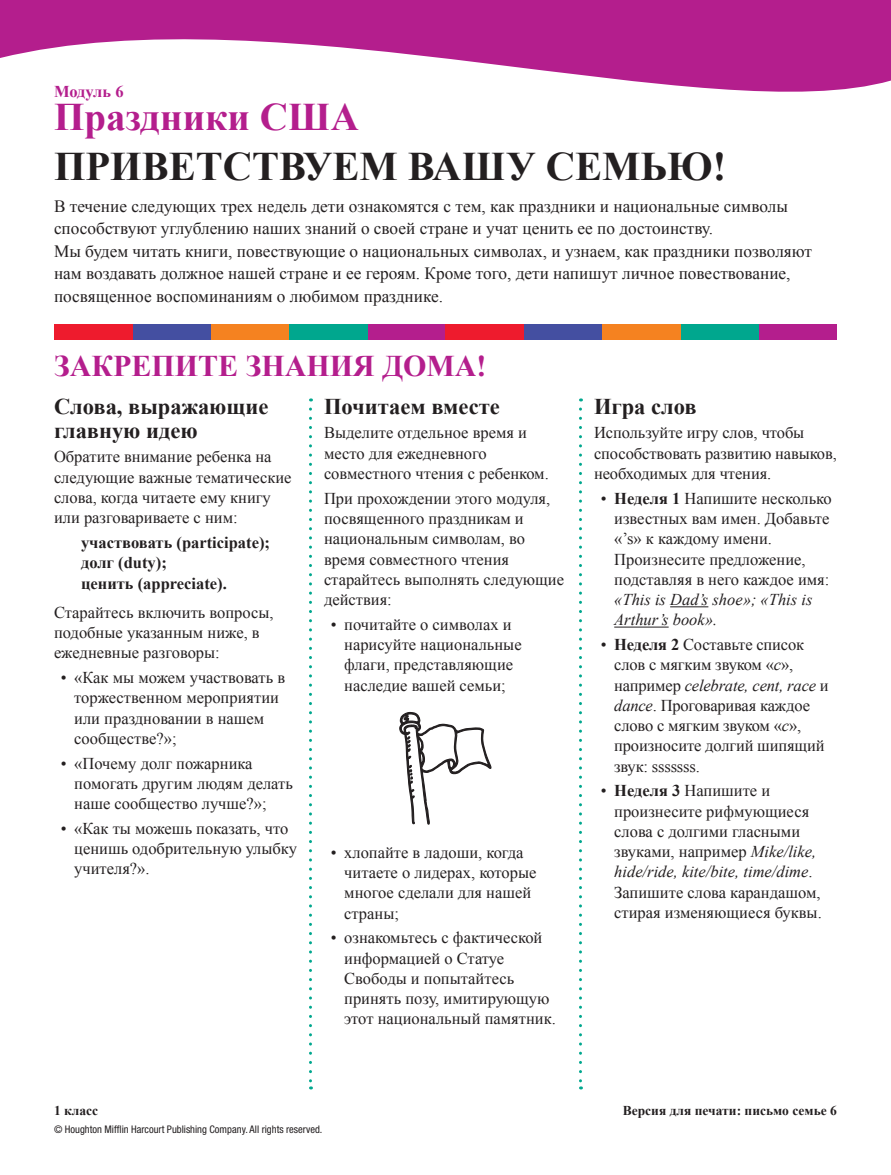
<style>
.page{position:relative;width:891px;height:1175px;background:#fff}
.page>*{position:absolute;margin:0;border:0;box-sizing:border-box;transform-origin:0 0}
.h3_hello_family{font:700 40.5px "Times New Roman";color:#231f20}
.t1{font:700 39px "Times New Roman";color:#b41e8d}
.h4_runin_m1{font:700 30px "Times New Roman";color:#b41e8d}
.t2{font:700 22.5px/24px "Times New Roman";color:#231f20}
.p_intro_text{font:17.25px/22.5px "Times New Roman";color:#231f20}
.p_body{font:16.5px/20.2px "Times New Roman";color:#231f20}
.p_body_indent_nospac{font:700 16.5px "Times New Roman";color:#231f20}
.p_body_indent_spacea{font:700 16.5px "Times New Roman";color:#231f20}
.t3{font:700 16.5px "Times New Roman";letter-spacing:-.015em;color:#b41e8d}
.t4{font:700 13.5px "Times New Roman";color:#231f20}
.t5{font:condensed 10.5px "Helvetica Neue LT Std";color:#231f20}
.s1{font-weight:700}
.s2{font-style:italic}
</style>
<div class="page">
<svg style="left:0;top:0;width:891px;height:92px;fill:#b41e8d"></svg>
<svg style="left:309px;top:409px;width:3px;height:680px"></svg>
<svg style="left:579px;top:409px;width:3px;height:680px"></svg>
<div style="left:759px;top:324px;width:78px;height:15px;background:#b41e8d"></div>
<div style="left:680px;top:324px;width:79px;height:15px;background:#00a78e"></div>
<div style="left:602px;top:324px;width:78px;height:15px;background:#f58220"></div>
<div style="left:367px;top:324px;width:79px;height:15px;background:#b41e8d"></div>
<div style="left:289px;top:324px;width:78px;height:15px;background:#00a78e"></div>
<div style="left:211px;top:324px;width:78px;height:15px;background:#f58220"></div>
<div style="left:132px;top:324px;width:79px;height:15px;background:#444fa1"></div>
<svg style="left:54px;top:324px;width:78px;height:15px"></svg>
<div style="left:524px;top:324px;width:78px;height:15px;background:#444fa1"></div>
<svg style="left:446px;top:324px;width:78px;height:15px"></svg>
<hr style="left:670px;top:606px;width:38px;height:1px;background:#231f20">
<hr style="left:614px;top:626px;width:55px;height:1px;background:#231f20">
<svg style="left:399px;top:711px;width:93px;height:114px"></svg>
<p class="t3" style="left:54px;top:80px;width:71px">Модуль 6</p>
<h2 class="t1" style="left:54px;top:90px;width:306px">Праздники США</h2>
<p class="h3_hello_family" style="left:54px;top:138px;width:674px">ПРИВЕТСТВУЕМ ВАШУ СЕМЬЮ!</p>
<p class="p_intro_text" style="left:54px;top:194px;width:736px">В течение следующих трех недель дети ознакомятся с тем, как праздники и национальные символы способствуют углублению наших знаний о своей стране и учат ценить ее по достоинству.</p>
<p class="p_intro_text" style="left:54px;top:239px;width:760px">Мы будем читать книги, повествующие о национальных символах, и узнаем, как праздники позволяют нам воздавать должное нашей стране и ее героям. Кроме того, дети напишут личное повествование, посвященное воспоминаниям о любимом празднике.</p>
<p class="h4_runin_m1" style="left:54px;top:345px;width:434px">ЗАКРЕПИТЕ ЗНАНИЯ ДОМА!</p>
<p class="t2" style="left:54px;top:393px;width:216px">Слова, выражающие главную идею</p>
<p class="p_body" style="left:54px;top:446px;width:239px">Обратите внимание ребенка на следующие важные тематические слова, когда читаете ему книгу или разговариваете с ним:</p>
<p class="p_body_indent_nospac" style="left:81px;top:531px;width:191px">участвовать (participate);</p>
<p class="p_body_indent_nospac" style="left:81px;top:551px;width:87px">долг (duty);</p>
<p class="p_body_indent_spacea" style="left:81px;top:571px;width:147px">ценить (appreciate).</p>
<p class="p_body" style="left:54px;top:602px;width:221px">Старайтесь включить вопросы, подобные указанным ниже, в ежедневные разговоры:</p>
<p class="p_body" style="left:74px;top:667px;width:212px;text-indent:-14px">• «Как мы можем участвовать в торжественном мероприятии или праздновании в нашем сообществе?»;</p>
<p class="p_body" style="left:74px;top:752px;width:220px;text-indent:-14px">• «Почему долг пожарника помогать другим людям делать наше сообщество лучше?»;</p>
<p class="p_body" style="left:74px;top:818px;width:224px;text-indent:-14px">• «Как ты можешь показать, что ценишь одобрительную улыбку учителя?».</p>
<p class="t2" style="left:324px;top:393px;width:177px">Почитаем вместе</p>
<p class="p_body" style="left:324px;top:422px;width:226px">Выделите отдельное время и место для ежедневного совместного чтения с ребенком.</p>
<p class="p_body" style="left:324px;top:488px;width:242px">При прохождении этого модуля, посвященного праздникам и национальным символам, во время совместного чтения старайтесь выполнять следующие действия:</p>
<p class="p_body" style="left:344px;top:614px;width:179px;text-indent:-14px">• почитайте о символах и нарисуйте национальные флаги, представляющие наследие вашей семьи;</p>
<p class="p_body" style="left:344px;top:842px;width:194px;text-indent:-14px">• хлопайте в ладоши, когда читаете о лидерах, которые многое сделали для нашей страны;</p>
<p class="p_body" style="left:344px;top:927px;width:213px;text-indent:-14px">• ознакомьтесь с фактической информацией о Статуе<br>Свободы и попытайтесь принять позу, имитирующую этот национальный памятник.</p>
<p class="t2" style="left:594px;top:393px;width:104px">Игра слов</p>
<p class="p_body" style="left:594px;top:422px;width:244px">Используйте игру слов, чтобы способствовать развитию навыков, необходимых для чтения.</p>
<p class="p_body" style="left:614px;top:488px;width:219px;text-indent:-14px">• <span class="s1">Неделя 1</span> Напишите несколько известных вам имен. Добавьте «’s» к каждому имени.<br>Произнесите предложение, подставляя в него каждое имя: <span class="s2">«This is Dad’s shoe»; «This is<br>Arthur’s book».</span></p>
<p class="p_body" style="left:614px;top:634px;width:216px;text-indent:-13px">• <span class="s1">Неделя 2</span> Составьте список слов с мягким звуком «<span class="s2">c</span>», например <span class="s2">celebrate, cent, race</span> и <span class="s2">dance</span>. Проговаривая каждое слово с мягким звуком «<span class="s2">c</span>», произносите долгий шипящий звук: sssssss.</p>
<p class="p_body" style="left:614px;top:780px;width:209px;text-indent:-14px">• <span class="s1">Неделя 3</span> Напишите и произнесите рифмующиеся слова с долгими гласными звуками, например <span class="s2">Mike/like, hide/ride, kite/bite, time/dime</span>.<br>Запишите слова карандашом, стирая изменяющиеся буквы.</p>
<p class="t4" style="left:54px;top:1101px;width:46px">1 класс</p>
<p class="t4" style="left:623px;top:1101px;width:216px">Версия для печати: письмо семье 6</p>
<p class="t5" style="left:54px;top:1123px;width:270px">© Houghton Mifflin Harcourt Publishing Company. All rights reserved.</p>
</div>
